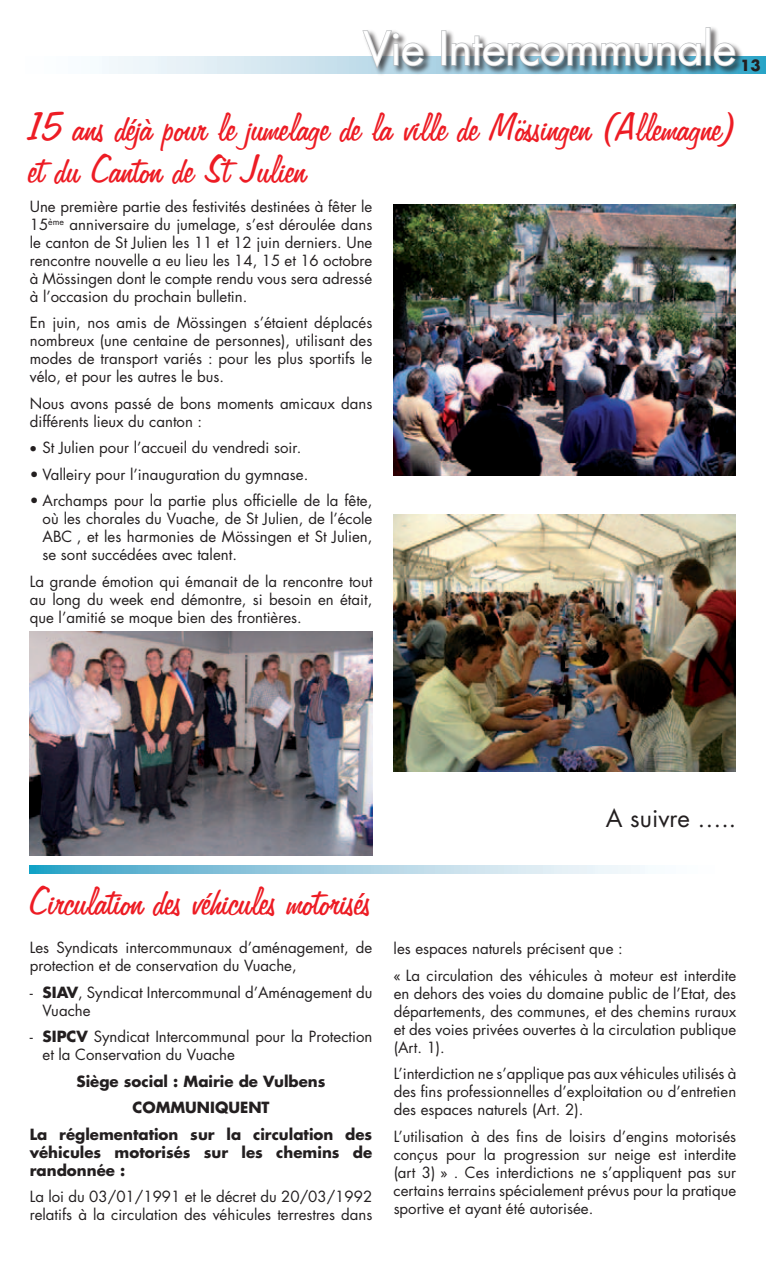
<style>
.page{position:relative;width:766px;height:1263px;background:#fff}
.page>*{position:absolute;margin:0;border:0;box-sizing:border-box;transform-origin:0 0}
.t1{font:45px/42px "Freehand 575 BT Regular B";color:#ed1c24}
.t2{font:45px "Futura";letter-spacing:-.015em;color:#fff}
.t3{font:24px "Futura";color:#231f20}
.t4{font:15px/18px "Futura";color:#231f20;text-align:justify}
.t5{font:700 15px/26.5px "Futura";color:#231f20;text-align:center}
.s1{font-weight:700}
</style>
<div class="page">
<svg style="left:102px;top:57px;width:663px;height:17px;background:#cfe6ef"></svg>
<div style="left:362px;top:26px;width:382px;height:51px;background:#231f20;opacity:.75"></div>
<svg style="left:361px;top:29px;width:63px;height:42px"></svg>
<div style="left:441px;top:30px;width:5px;height:36px;border:2px solid #bcbec0"></div>
<svg style="left:450px;top:35px;width:251px;height:32px"></svg>
<div style="left:705px;top:27px;width:5px;height:39px;border:2px solid #bcbec0"></div>
<svg style="left:712px;top:42px;width:24px;height:25px"></svg>
<svg style="left:30px;top:865px;width:615px;height:9px;background:#9fcfe2"></svg>
<img style="left:29px;top:631px;width:343px;height:224px">
<img style="left:393px;top:204px;width:342px;height:272px">
<img style="left:393px;top:514px;width:342px;height:257px">
<h1 class="t2" style="left:363px;top:17px;width:374px">Vie Intercommunale</h1>
<p class="t5" style="left:740px;top:52px;width:21px">13</p>
<h1 class="t1" style="left:30px;top:107px;width:707px">15 ans déjà pour le jumelage de la ville de Mössingen (Allemagne) et du Canton de St Julien</h1>
<p class="t4" style="left:30px;top:197px;width:344px">Une première partie des festivités destinées à fêter le 15<sup>ème</sup> anniversaire du jumelage, s’est déroulée dans le canton de St Julien les 11 et 12 juin derniers. Une rencontre nouvelle a eu lieu les 14, 15 et 16 octobre à Mössingen dont le compte rendu vous sera adressé à l’occasion du prochain bulletin.</p>
<p class="t4" style="left:30px;top:313px;width:344px">En juin, nos amis de Mössingen s’étaient déplacés nombreux (une centaine de personnes), utilisant des modes de transport variés : pour les plus sportifs le vélo, et pour les autres le bus.</p>
<p class="t4" style="left:30px;top:394px;width:344px">Nous avons passé de bons moments amicaux dans différents lieux du canton :</p>
<p class="t4" style="left:30px;top:438px;width:273px">• St Julien pour l’accueil du vendredi soir.</p>
<p class="t4" style="left:30px;top:465px;width:280px">• Valleiry pour l’inauguration du gymnase.</p>
<p class="t4" style="left:42px;top:491px;width:331px;text-indent:-13px">• Archamps pour la partie plus officielle de la fête, où les chorales du Vuache, de St Julien, de l’école ABC , et les harmonies de Mössingen et St Julien, se sont succédées avec talent.</p>
<p class="t4" style="left:30px;top:572px;width:344px">La grande émotion qui émanait de la rencontre tout au long du week end démontre, si besoin en était, que l’amitié se moque bien des frontières.</p>
<h2 class="t3" style="left:605px;top:802px;width:132px">A suivre …..</h2>
<h1 class="t1" style="left:30px;top:880px;width:344px">Circulation des véhicules motorisés</h1>
<p class="t4" style="left:30px;top:938px;width:344px">Les Syndicats intercommunaux d’aménagement, de protection et de conservation du Vuache,</p>
<p class="t4" style="left:43px;top:983px;width:331px;text-indent:-13px">- <span class="s1">SIAV</span>, Syndicat Intercommunal d’Aménagement du<br>Vuache</p>
<p class="t4" style="left:43px;top:1027px;width:331px;text-indent:-13px">- <span class="s1">SIPCV</span> Syndicat Intercommunal pour la Protection et la Conservation du Vuache</p>
<p class="t5" style="left:30px;top:1067px;width:344px">Siège social : Mairie de Vulbens<br>COMMUNIQUENT<br>La réglementation sur la circulation des</p>
<p class="t5" style="left:30px;top:1143px;width:344px;line-height:18px;text-align:left">véhicules motorisés sur les chemins de randonnée :</p>
<p class="t4" style="left:30px;top:1187px;width:344px">La loi du 03/01/1991 et le décret du 20/03/1992 relatifs à la circulation des véhicules terrestres dans</p>
<p class="t4" style="left:393px;top:935px;width:344px;line-height:26.5px">les espaces naturels précisent que :<br>« La circulation des véhicules à moteur est interdite</p>
<p class="t4" style="left:393px;top:984px;width:344px">en dehors des voies du domaine public de l’Etat, des départements, des communes, et des chemins ruraux et des voies privées ouvertes à la circulation publique (Art. 1).</p>
<p class="t4" style="left:393px;top:1065px;width:344px">L’interdiction ne s’applique pas aux véhicules utilisés à des fins professionnelles d’exploitation ou d’entretien des espaces naturels (Art. 2).</p>
<p class="t4" style="left:393px;top:1127px;width:344px">L’utilisation à des fins de loisirs d’engins motorisés conçus pour la progression sur neige est interdite (art 3) » . Ces interdictions ne s’appliquent pas sur certains terrains spécialement prévus pour la pratique sportive et ayant été autorisée.</p>
</div>
